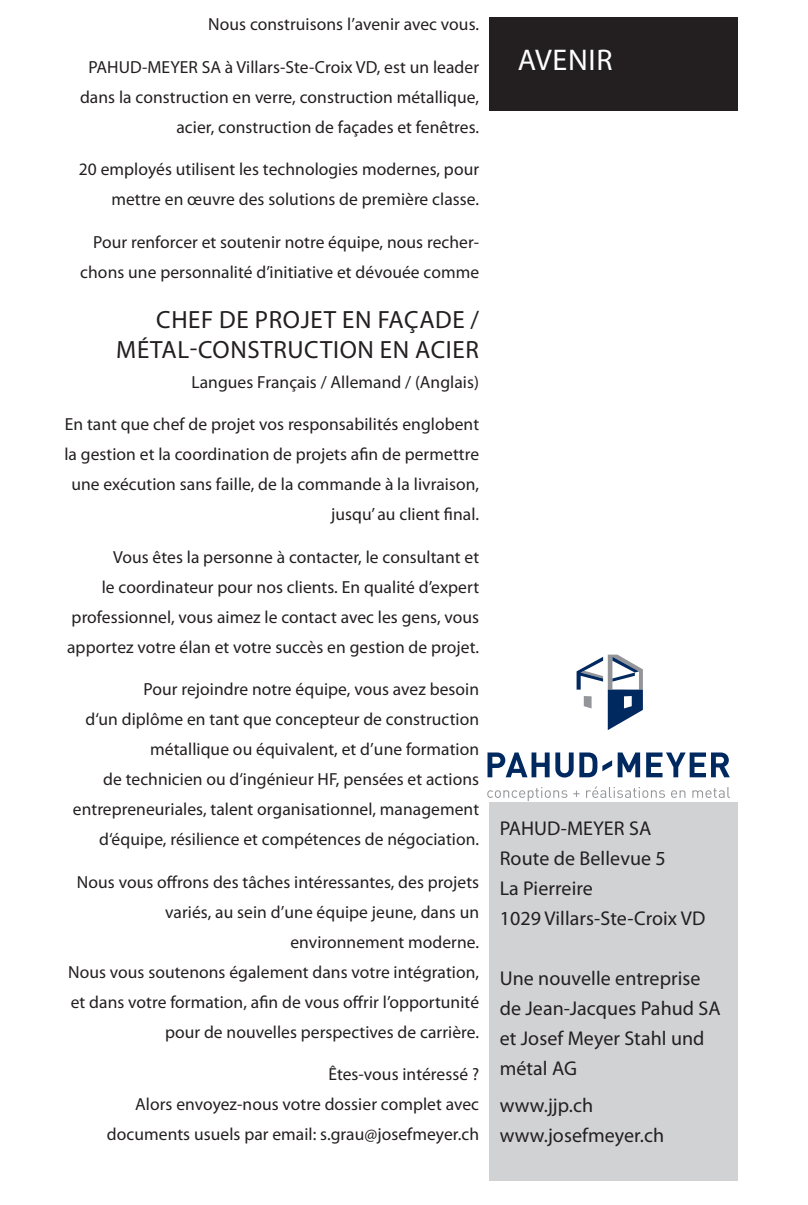
<style>
.page{position:relative;width:808px;height:1205px;background:#fff}
.page>*{position:absolute;margin:0;border:0;box-sizing:border-box;transform-origin:0 0}
.Titel{font:30px "Myriad Pro";letter-spacing:.025em;color:#fff}
.Lauftext{font:25px/30px "Myriad Pro";letter-spacing:.025em;color:#231f20;text-align:right}
.Adresse{font:20px/30px "Myriad Pro";letter-spacing:.005em;color:#231f20}
.Lauftext-2{font:17.5px/30px "Myriad Pro";letter-spacing:.005em;color:#231f20;text-align:right}
</style>
<div class="page">
<div style="left:489px;top:802px;width:248px;height:379px;background:#d1d2d4"></div>
<svg style="left:576px;top:654px;width:67px;height:76px"></svg>
<svg style="left:618px;top:752px;width:22px;height:25px"></svg>
<svg style="left:646px;top:752px;width:84px;height:25px"></svg>
<svg style="left:487px;top:752px;width:125px;height:25px"></svg>
<svg style="left:487px;top:787px;width:80px;height:14px"></svg>
<svg style="left:573px;top:790px;width:7px;height:7px"></svg>
<svg style="left:586px;top:786px;width:79px;height:12px"></svg>
<svg style="left:671px;top:790px;width:14px;height:8px"></svg>
<svg style="left:692px;top:787px;width:38px;height:11px"></svg>
<div style="left:489px;top:18px;width:248px;height:93px;background:#231f20"></div>
<p class="Lauftext-2" style="left:208px;top:9px;width:272px">Nous construisons l’avenir avec vous.</p>
<p class="Lauftext-2" style="left:80px;top:51px;width:401px">PAHUD-MEYER SA à Villars-Ste-Croix VD, est un leader dans la construction en verre, construction métallique, acier, construction de façades et fenêtres.</p>
<p class="Lauftext-2" style="left:79px;top:154px;width:402px">20 employés utilisent les technologies modernes, pour mettre en œuvre des solutions de première classe.</p>
<p class="Lauftext-2" style="left:80px;top:226px;width:400px">Pour renforcer et soutenir notre équipe, nous recher&shy;chons une personnalité d’initiative et dévouée comme</p>
<p class="Lauftext" style="left:116px;top:304px;width:364px">CHEF DE PROJET EN FAÇADE /<br>MÉTAL-CONSTRUCTION EN ACIER</p>
<p class="Lauftext-2" style="left:191px;top:366px;width:289px">Langues Français / Allemand / (Anglais)</p>
<p class="Lauftext-2" style="left:64px;top:409px;width:416px">En tant que chef de projet vos responsabilités englobent la gestion et la coordination de projets afin de permettre une exécution sans faille, de la commande à la livraison, jusqu’ au client final.</p>
<p class="Lauftext-2" style="left:67px;top:541px;width:413px">Vous êtes la personne à contacter, le consultant et<br>le coordinateur pour nos clients. En qualité d’expert professionnel, vous aimez le contact avec les gens, vous apportez votre élan et votre succès en gestion de projet.</p>
<p class="Lauftext-2" style="left:73px;top:674px;width:408px">Pour rejoindre notre équipe, vous avez besoin<br>d‘un diplôme en tant que concepteur de construction métallique ou équivalent, et d’une formation<br>de technicien ou d‘ingénieur HF, pensées et actions entrepreneuriales, talent organisationnel, management d‘équipe, résilience et compétences de négociation.</p>
<p class="Lauftext-2" style="left:68px;top:866px;width:412px">Nous vous offrons des tâches intéressantes, des projets variés, au sein d’une équipe jeune, dans un environnement moderne.<br>Nous vous soutenons également dans votre intégration, et dans votre formation, afin de vous offrir l’opportunité pour de nouvelles perspectives de carrière.</p>
<p class="Lauftext-2" style="left:107px;top:1059px;width:374px">Êtes-vous intéressé ?<br>Alors envoyez-nous votre dossier complet avec documents usuels par email: s.grau@josefmeyer.ch</p>
<p class="Titel" style="left:518px;top:41px;width:96px">AVENIR</p>
<p class="Adresse" style="left:500px;top:813px;width:207px">PAHUD-MEYER SA<br>Route de Bellevue 5<br>La Pierreire<br>1029 Villars-Ste-Croix VD</p>
<p class="Adresse" style="left:500px;top:963px;width:223px">Une nouvelle entreprise de Jean-Jacques Pahud SA et Josef Meyer Stahl und métal AG</p>
<p class="Adresse" style="left:500px;top:1090px;width:166px">www.jjp.ch www.josefmeyer.ch</p>
</div>
